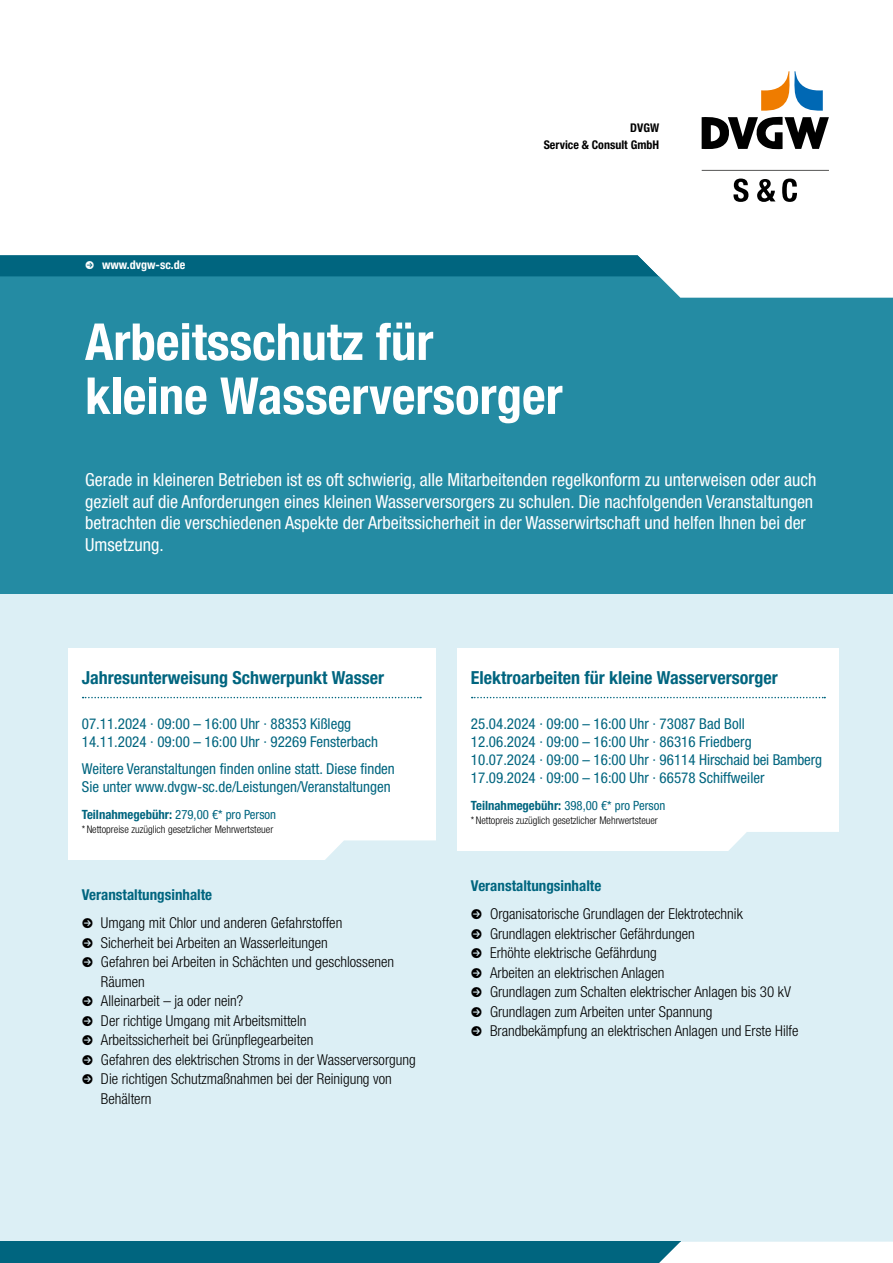
<style>
.page{position:relative;width:893px;height:1263px;background:#fff}
.page>*{position:absolute;margin:0;border:0;box-sizing:border-box;transform-origin:0 0}
.Titel_h1_45pt{font:700 condensed 51px/54px "Helvetica Neue LT Pro";color:#fff}
.h2_12pt_Unterzeile{font:condensed 18px/21.6px "Helvetica Neue LT Pro";color:#fff}
.h2_12pt___Linie_darunter{font:700 condensed 18px "Helvetica Neue LT Pro";color:#00657f}
.t1{font:300 condensed 15px/19.5px "Helvetica Neue LT Pro";color:#000}
.h2_10pt_Unterzeile_kleiner{font:condensed 15px/18px "Helvetica Neue LT Pro";color:#00657f}
.h2_12pt_Unterzeile-2{font:700 condensed 15px "Helvetica Neue LT Pro";color:#00657f}
.Titel_Textzusatz_8_5pt{font:condensed 12.75px "Helvetica Neue LT Pro";color:#00657f}
.DVGW-MEDIENZUSATZ{font:700 condensed 12px/17px "Helvetica Neue LT Pro";color:#000;text-align:right}
.DVGW-MEDIENZUSATZ-2{font:700 condensed 12px "Helvetica Neue LT Pro";color:#fff}
.DVGW-MEDIENZUSATZ-3{font:12px "Dingbats 2 Arrows 1 OT";color:#fff}
.Hinweistext_7pt{font:300 condensed 10.5px "Helvetica Neue LT Pro";color:#000}
.s1{font-weight:700}
</style>
<div class="page">
<div style="left:0;top:275px;width:893px;height:967px;background:#dceff5"></div>
<div style="left:68px;top:648px;width:368px;height:211px;background:#fff"></div>
<svg style="left:323px;top:840px;width:113px;height:20px"></svg>
<div style="left:457px;top:648px;width:382px;height:203px;background:#fff"></div>
<svg style="left:728px;top:832px;width:111px;height:19px"></svg>
<div style="left:0;top:276px;width:893px;height:318px;background:#248ba3"></div>
<svg style="left:83px;top:697px;width:338px;height:1px"></svg>
<svg style="left:472px;top:697px;width:353px;height:1px"></svg>
<svg style="left:702px;top:117px;width:127px;height:33px"></svg>
<hr style="left:702px;top:170px;width:127px;height:1px;background:#565655">
<svg style="left:761px;top:71px;width:62px;height:40px"></svg>
<svg style="left:733px;top:179px;width:64px;height:23px"></svg>
<svg style="left:0;top:255px;width:893px;height:43px"></svg>
<div style="left:0;top:1241px;width:680px;height:22px;background:#00657f"></div>
<svg style="left:659px;top:1241px;width:234px;height:22px"></svg>
<p class="DVGW-MEDIENZUSATZ-3" style="left:85px;top:261px;width:11px">●</p>
<p class="DVGW-MEDIENZUSATZ-2" style="left:102px;top:258px;width:85px">www.dvgw-sc.de</p>
<p class="DVGW-MEDIENZUSATZ" style="left:544px;top:119px;width:117px">DVGW<br>Service &amp; Consult GmbH</p>
<p class="Titel_h1_45pt" style="left:85px;top:315px;width:479px">Arbeitsschutz für kleine Wasserversorger</p>
<p class="h2_12pt_Unterzeile" style="left:85px;top:469px;width:733px">Gerade in kleineren Betrieben ist es oft schwierig, alle Mitarbeitenden regelkonform zu unterweisen oder auch gezielt auf die Anforderungen eines kleinen Wasserversorgers zu schulen. Die nachfolgenden Veranstaltungen betrachten die verschiedenen Aspekte der Arbeitssicherheit in der Wasserwirtschaft und helfen Ihnen bei der Umsetzung.</p>
<p class="h2_12pt___Linie_darunter" style="left:82px;top:667px;width:304px">Jahresunterweisung Schwerpunkt Wasser</p>
<p class="h2_10pt_Unterzeile_kleiner" style="left:82px;top:715px;width:271px">07.11.2024 · 09:00 – 16:00 Uhr · 88353 Kißlegg</p>
<p class="h2_10pt_Unterzeile_kleiner" style="left:82px;top:733px;width:298px">14.11.2024 · 09:00 – 16:00 Uhr · 92269 Fensterbach</p>
<p class="h2_10pt_Unterzeile_kleiner" style="left:82px;top:760px;width:315px">Weitere Veranstaltungen finden online statt. Diese finden<br>Sie unter www.dvgw-sc.de/Leistungen/Veranstaltungen</p>
<p class="Titel_Textzusatz_8_5pt" style="left:82px;top:807px;width:196px"><span class="s1">Teilnahmegebühr:</span> 279,00 €* pro Person</p>
<p class="Hinweistext_7pt" style="left:82px;top:824px;width:193px">*Nettopreise zuzüglich gesetzlicher Mehrwertsteuer</p>
<p class="h2_12pt_Unterzeile-2" style="left:82px;top:886px;width:132px">Veranstaltungsinhalte</p>
<p class="t1" style="left:101px;top:913px;width:243px">Umgang mit Chlor und anderen Gefahrstoffen</p>
<p class="t1" style="left:101px;top:932px;width:228px">Sicherheit bei Arbeiten an Wasserleitungen</p>
<p class="t1" style="left:101px;top:952px;width:295px">Gefahren bei Arbeiten in Schächten und geschlossenen<br>Räumen</p>
<p class="t1" style="left:101px;top:991px;width:144px">Alleinarbeit – ja oder nein?</p>
<p class="t1" style="left:101px;top:1010px;width:207px">Der richtige Umgang mit Arbeitsmitteln</p>
<p class="t1" style="left:101px;top:1030px;width:214px">Arbeitssicherheit bei Grünpflegearbeiten</p>
<p class="t1" style="left:101px;top:1049px;width:316px">Gefahren des elektrischen Stroms in der Wasserversorgung</p>
<p class="t1" style="left:101px;top:1069px;width:292px">Die richtigen Schutzmaßnahmen bei der Reinigung von<br>Behältern</p>
<p class="h2_12pt___Linie_darunter" style="left:471px;top:667px;width:308px">Elektroarbeiten für kleine Wasserversorger</p>
<p class="h2_10pt_Unterzeile_kleiner" style="left:471px;top:715px;width:275px">25.04.2024 · 09:00 – 16:00 Uhr · 73087 Bad Boll</p>
<p class="h2_10pt_Unterzeile_kleiner" style="left:471px;top:733px;width:282px">12.06.2024 · 09:00 – 16:00 Uhr · 86316 Friedberg</p>
<p class="h2_10pt_Unterzeile_kleiner" style="left:471px;top:751px;width:353px">10.07.2024 · 09:00 – 16:00 Uhr · 96114 Hirschaid bei Bamberg</p>
<p class="h2_10pt_Unterzeile_kleiner" style="left:471px;top:769px;width:295px">17.09.2024 · 09:00 – 16:00 Uhr · 66578 Schiffweiler</p>
<p class="Titel_Textzusatz_8_5pt" style="left:471px;top:798px;width:196px"><span class="s1">Teilnahmegebühr:</span> 398,00 €* pro Person</p>
<p class="Hinweistext_7pt" style="left:471px;top:815px;width:188px">*Nettopreis zuzüglich gesetzlicher Mehrwertsteuer</p>
<p class="h2_12pt_Unterzeile-2" style="left:471px;top:877px;width:132px">Veranstaltungsinhalte</p>
<p class="t1" style="left:490px;top:904px;width:254px">Organisatorische Grundlagen der Elektrotechnik</p>
<p class="t1" style="left:490px;top:923px;width:206px">Grundlagen elektrischer Gefährdungen</p>
<p class="t1" style="left:490px;top:943px;width:168px">Erhöhte elektrische Gefährdung</p>
<p class="t1" style="left:490px;top:962px;width:176px">Arbeiten an elektrischen Anlagen</p>
<p class="t1" style="left:490px;top:982px;width:302px">Grundlagen zum Schalten elektrischer Anlagen bis 30 kV</p>
<p class="t1" style="left:490px;top:1001px;width:224px">Grundlagen zum Arbeiten unter Spannung</p>
<p class="t1" style="left:490px;top:1021px;width:310px">Brandbekämpfung an elektrischen Anlagen und Erste Hilfe</p>
</div>
